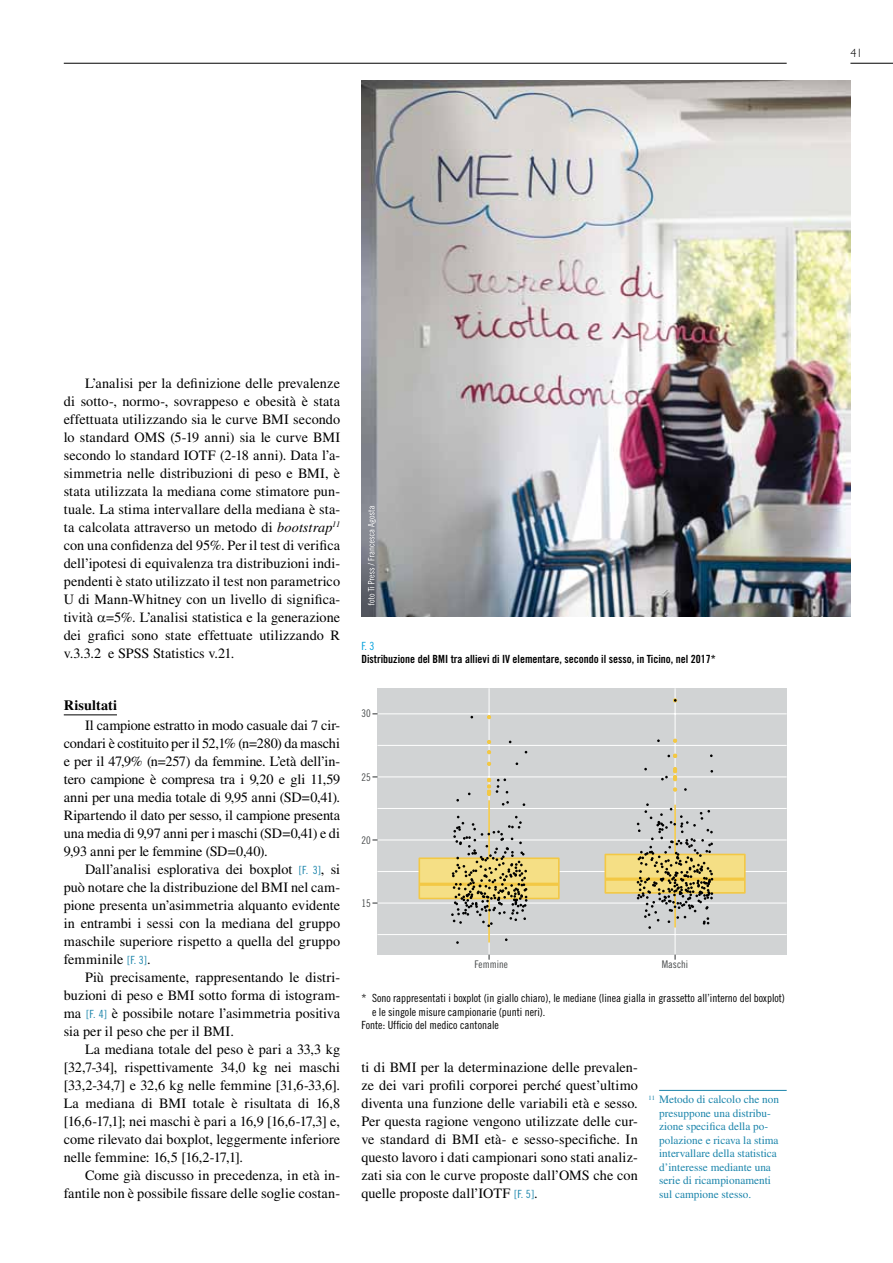
<style>
.page{position:relative;width:893px;height:1263px;background:#fff}
.page>*{position:absolute;margin:0;border:0;box-sizing:border-box;transform-origin:0 0}
.t1{font:14.25px/18px "Times LT Std";color:#000;text-align:justify}
.t2{font:700 14.25px "Times LT Std";letter-spacing:.01em;color:#000}
.t3{font:300 12px "Gill Sans";color:#000}
.t4{font:11.25px/13.5px "Times LT Std";color:#1a84aa}
.t5{font:11.25px "Trade Gothic LT Std Cn 18";color:#000}
.t6{font:11.25px "Trade Gothic LT Std Bd Cn 20";color:#000}
.t7{font:11.25px "Trade Gothic LT Std Cn 18";color:#009fdb}
.t8{font:10.5px "Trade Gothic LT Std Cn 18";color:#46494a}
.s1{font-style:italic}
.s2{font-family:"Trade Gothic LT Std Cn 18";font-size:11.25px;color:#1a84aa}
</style>
<div class="page">
<hr style="left:64px;top:63px;width:723px;height:1px;background:#000">
<hr style="left:850px;top:63px;width:43px;height:1px;background:#000">
<hr style="left:64px;top:714px;width:53px;height:1px;background:#000">
<img style="left:361px;top:81px;width:489px;height:535px">
<hr style="left:659px;top:1090px;width:128px;height:1px;background:#1a84aa">
<div style="left:377px;top:688px;width:410px;height:267px;background:#d1d3d4"></div>
<hr style="left:377px;top:934px;width:410px;height:1px;background:#fff">
<hr style="left:377px;top:871px;width:410px;height:1px;background:#fff">
<hr style="left:377px;top:808px;width:410px;height:1px;background:#fff">
<hr style="left:377px;top:745px;width:410px;height:1px;background:#fff">
<hr style="left:377px;top:903px;width:410px;height:1px;background:#fff">
<hr style="left:377px;top:840px;width:410px;height:1px;background:#fff">
<hr style="left:377px;top:777px;width:410px;height:1px;background:#fff">
<hr style="left:377px;top:713px;width:410px;height:1px;background:#fff">
<hr style="left:489px;top:688px;width:1px;height:267px;background:#fff">
<hr style="left:675px;top:688px;width:1px;height:267px;background:#fff">
<svg style="left:487px;top:750px;width:4px;height:4px"></svg>
<svg style="left:487px;top:715px;width:4px;height:4px"></svg>
<svg style="left:487px;top:762px;width:4px;height:4px"></svg>
<svg style="left:487px;top:740px;width:4px;height:4px"></svg>
<hr style="left:488px;top:800px;width:2px;height:58px;background:#f3c844">
<hr style="left:488px;top:898px;width:2px;height:44px;background:#f3c844">
<div style="left:418px;top:857px;width:142px;height:42px;background:#f5df85;border:2px solid #f3c844"></div>
<hr style="left:419px;top:883px;width:140px;height:3px;background:#f3c844">
<svg style="left:673px;top:739px;width:4px;height:4px"></svg>
<svg style="left:673px;top:787px;width:4px;height:5px"></svg>
<div style="left:604px;top:854px;width:142px;height:40px;background:#f5df85;border:2px solid #f3c844"></div>
<svg style="left:605px;top:877px;width:140px;height:4px"></svg>
<svg style="left:667px;top:754px;width:10px;height:4px"></svg>
<svg style="left:673px;top:698px;width:4px;height:4px"></svg>
<svg style="left:661px;top:767px;width:16px;height:14px"></svg>
<svg style="left:487px;top:778px;width:22px;height:27px"></svg>
<svg style="left:637px;top:803px;width:76px;height:126px"></svg>
<svg style="left:451px;top:816px;width:76px;height:111px"></svg>
<svg style="left:368px;top:506px;width:8px;height:99px"></svg>
<p class="t3" style="left:850px;top:46px;width:13px">41</p>
<p class="t1" style="left:64px;top:374px;width:278px;text-indent:21px">L’analisi per la definizione delle prevalenze di sotto-, normo-, sovrappeso e obesità è stata effettuata utilizzando sia le curve BMI secondo lo standard OMS (5-19 anni) sia le curve BMI secondo lo standard IOTF (2-18 anni). Data l’a&shy;simmetria nelle distribuzioni di peso e BMI, è stata utilizzata la mediana come stimatore pun&shy;tuale. La stima intervallare della mediana è sta&shy;ta calcolata attraverso un metodo di <span class="s1">bootstrap</span><sup>11 </sup>con una confidenza del 95%. Per il test di verifica dell’ipotesi di equivalenza tra distribuzioni indi&shy;pendenti è stato utilizzato il test non parametrico U di Mann-Whitney con un livello di significa&shy;tività =5%. L’analisi statistica e la generazione dei grafici sono state effettuate utilizzando R v.3.3.2 e SPSS Statistics v.21.</p>
<p class="t2" style="left:64px;top:697px;width:55px">Risultati</p>
<p class="t1" style="left:64px;top:716px;width:278px;text-indent:21px">Il campione estratto in modo casuale dai 7 cir&shy;condari è costituito per il 52,1% (n=280) da maschi e per il 47,9% (n=257) da femmine. L’età dell’in&shy;tero campione è compresa tra i 9,20 e gli 11,59 anni per una media totale di 9,95 anni (SD=0,41).<br>Ripartendo il dato per sesso, il campione presenta una media di 9,97 anni per i maschi (SD=0,41) e di 9,93 anni per le femmine (SD=0,40).</p>
<p class="t1" style="left:64px;top:860px;width:278px;text-indent:21px">Dall’analisi esplorativa dei boxplot <span class="s2">[F. 3]</span>, si può notare che la distribuzione del BMI nel cam&shy;pione presenta un’asimmetria alquanto evidente in entrambi i sessi con la mediana del gruppo maschile superiore rispetto a quella del gruppo femminile <span class="s2">[F. 3]</span>.</p>
<p class="t1" style="left:64px;top:968px;width:278px;text-indent:21px">Più precisamente, rappresentando le distri&shy;buzioni di peso e BMI sotto forma di istogram&shy;ma <span class="s2">[F. 4]</span> è possibile notare l’asimmetria positiva sia per il peso che per il BMI.</p>
<p class="t1" style="left:64px;top:1040px;width:278px;text-indent:21px">La mediana totale del peso è pari a 33,3 kg [32,7-34], rispettivamente 34,0 kg nei maschi [33,2-34,7] e 32,6 kg nelle femmine [31,6-33,6].<br>La mediana di BMI totale è risultata di 16,8 [16,6-17,1]; nei maschi è pari a 16,9 [16,6-17,3] e, come rilevato dai boxplot, leggermente inferiore nelle femmine: 16,5 [16,2-17,1].</p>
<p class="t1" style="left:64px;top:1166px;width:278px;text-align:right">Come già discusso in precedenza, in età in&shy;fantile non è possibile fissare delle soglie costan-</p>
<p class="t7" style="left:361px;top:639px;width:15px">F. 3</p>
<p class="t6" style="left:361px;top:653px;width:356px">Distribuzione del BMI tra allievi di IV elementare, secondo il sesso, in Ticino, nel 2017*</p>
<p class="t8" style="left:361px;top:707px;width:11px">30</p>
<p class="t8" style="left:361px;top:770px;width:11px">25</p>
<p class="t8" style="left:361px;top:834px;width:11px">20</p>
<p class="t8" style="left:361px;top:897px;width:11px">15</p>
<p class="t8" style="left:474px;top:958px;width:35px">Femmine</p>
<p class="t8" style="left:662px;top:958px;width:28px">Maschi</p>
<p class="t5" style="left:361px;top:992px;width:425px">* Sono rappresentati i boxplot (in giallo chiaro), le mediane (linea gialla in grassetto all’interno del boxplot)</p>
<p class="t5" style="left:372px;top:1005px;width:175px">e le singole misure campionarie (punti neri).</p>
<p class="t5" style="left:361px;top:1019px;width:139px">Fonte: Ufficio del medico cantonale</p>
<p class="t1" style="left:361px;top:1058px;width:278px">ti di BMI per la determinazione delle prevalen&shy;ze dei vari profili corporei perché quest’ultimo diventa una funzione delle variabili età e sesso.<br>Per questa ragione vengono utilizzate delle cur&shy;ve standard di BMI età- e sesso-specifiche. In questo lavoro i dati campionari sono stati analiz&shy;zati sia con le curve proposte dall’OMS che con quelle proposte dall’IOTF <span class="s2">[F. 5]</span>.</p>
<p class="t4" style="left:659px;top:1093px;width:121px;text-indent:-11px"><sup>11</sup> Metodo di calcolo che non presuppone una distribu&shy;zione specifica della po&shy;polazione e ricava la stima intervallare della statistica d’interesse mediante una serie di ricampionamenti sul campione stesso.</p>
</div>
